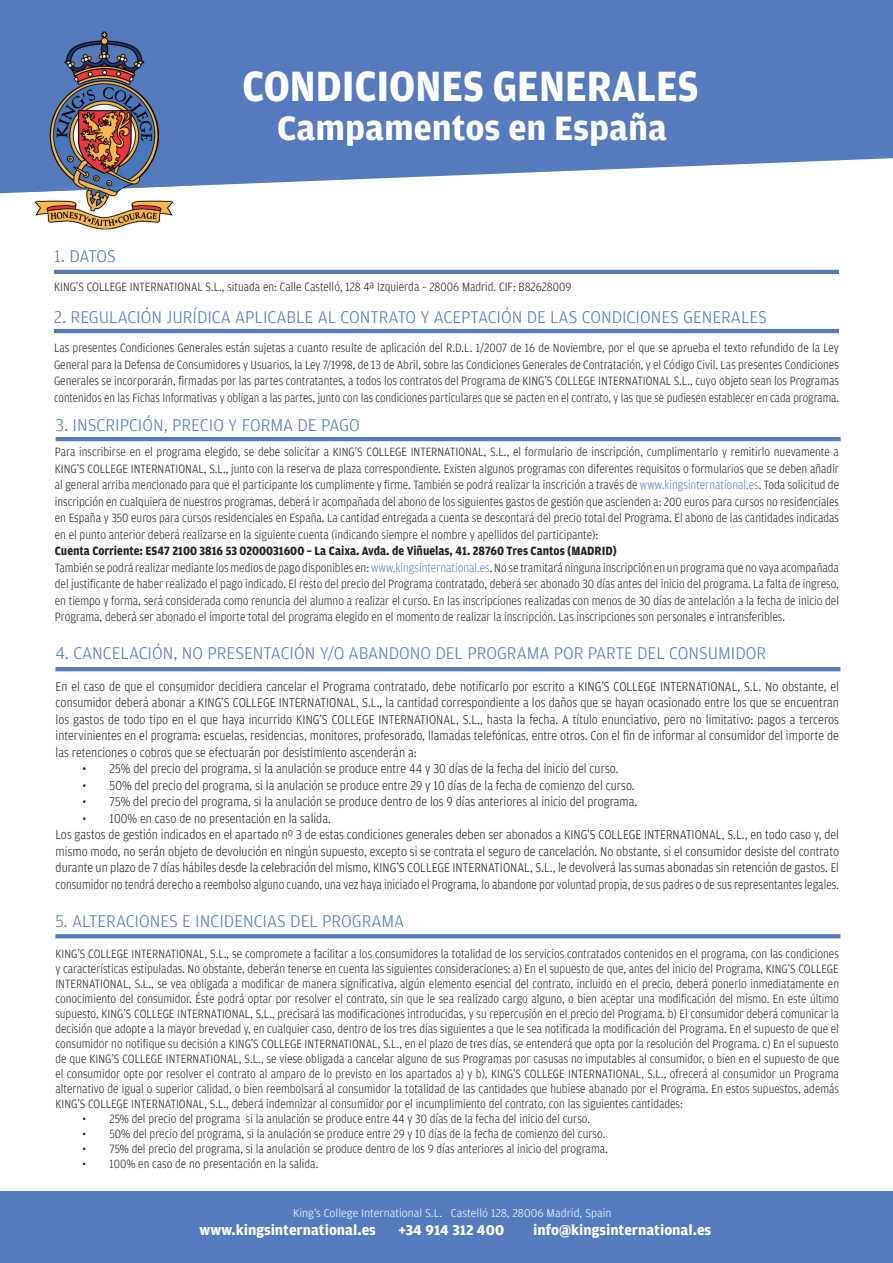
<style>
.page{position:relative;width:893px;height:1263px;background:#fff}
.page>*{position:absolute;margin:0;border:0;box-sizing:border-box;transform-origin:0 0}
.t1{font:700 45px "Amplitude";color:#fff;scale:.9 1}
.t2{font:700 36px "Amplitude";color:#fff}
.t3{font:300 18px "Amplitude";color:#557bbe}
.t4{font:700 15px "Amplitude";color:#fff}
.t5{font:300 13.5px/16.5px "Amplitude";color:#231f20;text-align:justify;scale:.9 1}
.t6{font:300 12.75px/16.5px "Amplitude";color:#231f20;text-align:justify;scale:.9 1}
.t7{font:300 12px "Amplitude";color:#fff}
.s1{color:#557bbe}
.s2{font-weight:700}
</style>
<div class="page">
<svg style="left:0;top:0;width:893px;height:193px;fill:#557bbe"></svg>
<hr style="left:54px;top:270px;width:785px;height:4px;background:#557bbe">
<hr style="left:54px;top:329px;width:785px;height:4px;background:#557bbe">
<hr style="left:56px;top:437px;width:785px;height:4px;background:#557bbe">
<img style="left:31px;top:192px;width:143px;height:38px">
<img style="left:31px;top:31px;width:143px;height:161px">
<div style="left:0;top:1191px;width:893px;height:72px;background:#557bbe"></div>
<hr style="left:55px;top:667px;width:785px;height:4px;background:#557bbe">
<svg style="left:55px;top:934px;width:785px;height:4px;fill:#557bbe"></svg>
<h3 class="t3" style="left:54px;top:246px;width:63px">1. DATOS</h3>
<h1 class="t1" style="left:243px;top:61px;width:508px">CONDICIONES GENERALES</h1>
<h2 class="t2" style="left:277px;top:108px;width:391px">Campamentos en España</h2>
<p class="t6" style="left:54px;top:279px;width:577px">KING’S COLLEGE INTERNATIONAL S.L., situada en: Calle Castelló, 128 4ª Izquierda – 28006 Madrid. CIF: B82628009</p>
<h3 class="t3" style="left:54px;top:307px;width:714px">2. REGULACIÓN JURÍDICA APLICABLE AL CONTRATO Y ACEPTACIÓN DE LAS CONDICIONES GENERALES</h3>
<p class="t6" style="left:54px;top:340px;width:874px">Las presentes Condiciones Generales están sujetas a cuanto resulte de aplicación del R.D.L. 1/2007 de 16 de Noviembre, por el que se aprueba el texto refundido de la Ley General para la Defensa de Consumidores y Usuarios, la Ley 7/1998, de 13 de Abril, sobre las Condiciones Generales de Contratación, y el Código Civil. Las presentes Condiciones Generales se incorporarán, firmadas por las partes contratantes, a todos los contratos del Programa de KING’S COLLEGE INTERNATIONAL S.L., cuyo objeto sean los Programas contenidos en las Fichas Informativas y obligan a las partes, junto con las condiciones particulares que se pacten en el contrato, y las que se pudiesen establecer en cada programa.</p>
<h3 class="t3" style="left:56px;top:415px;width:306px">3. INSCRIPCIÓN, PRECIO Y FORMA DE PAGO</h3>
<p class="t6" style="left:55px;top:444px;width:873px">Para inscribirse en el programa elegido, se debe solicitar a KING’S COLLEGE INTERNATIONAL, S.L., el formulario de inscripción, cumplimentarlo y remitirlo nuevamente a KING’S COLLEGE INTERNATIONAL, S.L., junto con la reserva de plaza correspondiente. Existen algunos programas con diferentes requisitos o formularios que se deben añadir al general arriba mencionado para que el participante los cumplimente y firme. También se podrá realizar la inscrición a través de <span class="s1">www.kingsinternational.es</span>. Toda solicitud de inscripción en cualquiera de nuestros programas, deberá ir acompañada del abono de los siguientes gastos de gestión que ascienden a: 200 euros para cursos no residenciales en España y 350 euros para cursos residenciales en España. La cantidad entregada a cuenta se descontará del precio total del Programa. El abono de las cantidades indicadas en el punto anterior deberá realizarse en la siguiente cuenta (indicando siempre el nombre y apellidos del participante):</p>
<p class="t6" style="left:55px;top:543px;width:873px;text-align:left"><span class="s2">Cuenta Corriente: ES47 2100 3816 53 0200031600 – La Caixa. Avda. de Viñuelas, 41. 28760 Tres Cantos (MADRID)<br></span>También se podrá realizar mediante los medios de pago disponibles en: <span class="s1">www.kingsinternational.es</span>. No se tramitará ninguna inscripción en un programa que no vaya acompañada del justificante de haber realizado el pago indicado. El resto del precio del Programa contratado, deberá ser abonado 30 días antes del inicio del programa. La falta de ingreso, en tiempo y forma, será considerada como renuncia del alumno a realizar el curso. En las inscripciones realizadas con menos de 30 días de antelación a la fecha de inicio del Programa, deberá ser abonado el importe total del programa elegido en el momento de realizar la inscripción. Las inscripciones son personales e intransferibles.</p>
<h3 class="t3" style="left:55px;top:643px;width:712px">4. CANCELACIÓN, NO PRESENTACIÓN Y/O ABANDONO DEL PROGRAMA POR PARTE DEL CONSUMIDOR</h3>
<p class="t5" style="left:56px;top:678px;width:872px">En el caso de que el consumidor decidiera cancelar el Programa contratado, debe notificarlo por escrito a KING’S COLLEGE INTERNATIONAL, S.L. No obstante, el consumidor deberá abonar a KING’S COLLEGE INTERNATIONAL, S.L., la cantidad correspondiente a los daños que se hayan ocasionado entre los que se encuentran los gastos de todo tipo en el que haya incurrido KING’S COLLEGE INTERNATIONAL, S.L., hasta la fecha. A título enunciativo, pero no limitativo: pagos a terceros intervinientes en el programa: escuelas, residencias, monitores, profesorado, llamadas telefónicas, entre otros. Con el fin de informar al consumidor del importe de las retenciones o cobros que se efectuarán por desistimiento ascenderán a:</p>
<p class="t5" style="left:83px;top:761px;width:597px">• 25% del precio del programa, si la anulación se produce entre 44 y 30 días de la fecha del inicio del curso.</p>
<p class="t5" style="left:83px;top:777px;width:615px">• 50% del precio del programa, si la anulación se produce entre 29 y 10 días de la fecha de comienzo del curso.</p>
<p class="t5" style="left:83px;top:794px;width:618px">• 75% del precio del programa, si la anulación se produce dentro de los 9 días anteriores al inicio del programa.</p>
<p class="t5" style="left:56px;top:810px;width:872px;text-align:left;text-indent:27px">• 100% en caso de no presentación en la salida.<br>Los gastos de gestión indicados en el apartado nº 3 de estas condiciones generales deben ser abonados a KING’S COLLEGE INTERNATIONAL, S.L., en todo caso y, del mismo modo, no serán objeto de devolución en ningún supuesto, excepto si se contrata el seguro de cancelación. No obstante, si el consumidor desiste del contrato durante un plazo de 7 días hábiles desde la celebración del mismo, KING’S COLLEGE INTERNATIONAL, S.L., le devolverá las sumas abonadas sin retención de gastos. El consumidor no tendrá derecho a reembolso alguno cuando, una vez haya iniciado el Programa, lo abandone por voluntad propia, de sus padres o de sus representantes legales.</p>
<h3 class="t3" style="left:55px;top:910px;width:350px">5. ALTERACIONES E INCIDENCIAS DEL PROGRAMA</h3>
<p class="t6" style="left:55px;top:946px;width:872px;line-height:15px">KING’S COLLEGE INTERNATIONAL, S.L., se compromete a facilitar a los consumidores la totalidad de los servicios contratados contenidos en el programa, con las condiciones y características estipuladas. No obstante, deberán tenerse en cuenta las siguientes consideraciones: a) En el supuesto de que, antes del inicio del Programa, KING’S COLLEGE INTERNATIONAL, S.L., se vea obligada a modificar de manera significativa, algún elemento esencial del contrato, incluido en el precio, deberá ponerlo inmediatamente en conocimiento del consumidor. Éste podrá optar por resolver el contrato, sin que le sea realizado cargo alguno, o bien aceptar una modificación del mismo. En este último supuesto, KING’S COLLEGE INTERNATIONAL, S.L., precisará las modificaciones introducidas, y su repercusión en el precio del Programa. b) El consumidor deberá comunicar la decisión que adopte a la mayor brevedad y, en cualquier caso, dentro de los tres días siguientes a que le sea notificada la modificación del Programa. En el supuesto de que el consumidor no notifique su decisión a KING’S COLLEGE INTERNATIONAL, S.L., en el plazo de tres días, se entenderá que opta por la resolución del Programa. c) En el supuesto de que KING’S COLLEGE INTERNATIONAL, S.L., se viese obligada a cancelar alguno de sus Programas por casusas no imputables al consumidor, o bien en el supuesto de que el consumidor opte por resolver el contrato al amparo de lo previsto en los apartados a) y b), KING’S COLLEGE INTERNATIONAL, S.L., ofrecerá al consumidor un Programa alternativo de igual o superior calidad, o bien reembolsará al consumidor la totalidad de las cantidades que hubiese abanado por el Programa. En estos supuestos, además KING’S COLLEGE INTERNATIONAL, S.L., deberá indemnizar al consumidor por el incumplimiento del contrato, con las siguientes cantidades:</p>
<p class="t6" style="left:82px;top:1110px;width:566px">• 25% del precio del programa si la anulación se produce entre 44 y 30 días de la fecha del inicio del curso.</p>
<p class="t6" style="left:82px;top:1125px;width:583px">• 50% del precio del programa, si la anulación se produce entre 29 y 10 días de la fecha de comienzo del curso.</p>
<p class="t6" style="left:82px;top:1140px;width:585px">• 75% del precio del programa, si la anulación se produce dentro de los 9 días anteriores al inicio del programa.</p>
<p class="t6" style="left:82px;top:1155px;width:264px">• 100% en caso de no presentación en la salida.</p>
<p class="t7" style="left:293px;top:1207px;width:320px">King’s College International S.L. Castelló 128, 28006 Madrid, Spain</p>
<p class="t4" style="left:200px;top:1222px;width:178px">www.kingsinternational.es</p>
<p class="t4" style="left:398px;top:1222px;width:107px">+34 914 312 400</p>
<p class="t4" style="left:533px;top:1222px;width:180px">info@kingsinternational.es</p>
</div>
